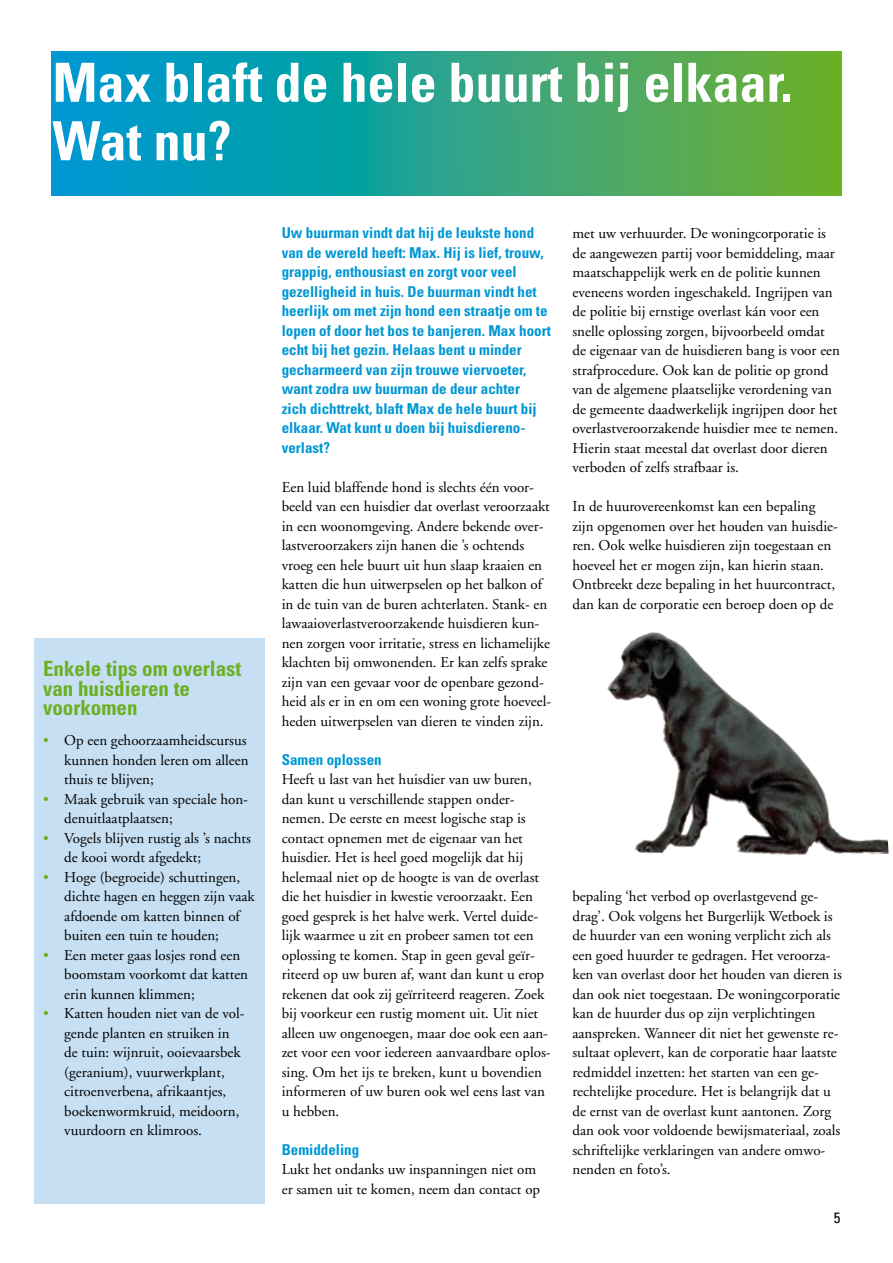
<style>
.page{position:relative;width:893px;height:1263px;background:#fff}
.page>*{position:absolute;margin:0;border:0;box-sizing:border-box;transform-origin:0 0}
.t1{font:700 condensed 54px/58.5px "Univers";color:#fff}
.t2{font:700 condensed 21px/19.5px "Univers";color:#6ab023}
.t3{font:15px/19.5px "Adobe Garamond";color:#000}
.t4{font:700 condensed 15px/19.5px "Univers";color:#0097d4}
.t5{font:condensed 15px "Univers";color:#000}
.s1{color:#6ab023}
</style>
<div class="page">
<svg style="left:51px;top:51px;width:791px;height:145px;background:#2aa388"></svg>
<img style="left:607px;top:632px;width:282px;height:223px">
<div style="left:35px;top:638px;width:230px;height:566px;background:#c6dff2"></div>
<h1 class="t1" style="left:53px;top:52px;width:742px">Max blaft de hele buurt bij elkaar.<br>Wat nu?</h1>
<h2 class="t2" style="left:43px;top:659px;width:200px">Enkele tips om overlast van huisdieren te voorkomen</h2>
<p class="t3" style="left:64px;top:731px;width:186px;text-indent:-21px"><span class="s1">•</span> Op een gehoorzaamheidscursus kunnen honden leren om alleen thuis te blijven;</p>
<p class="t3" style="left:64px;top:790px;width:185px;text-indent:-21px"><span class="s1">•</span> Maak gebruik van speciale hon&shy;denuitlaatplaatsen;</p>
<p class="t3" style="left:64px;top:829px;width:188px;text-indent:-21px"><span class="s1">•</span> Vogels blijven rustig als ’s nachts de kooi wordt afgedekt;</p>
<p class="t3" style="left:64px;top:868px;width:192px;text-indent:-21px"><span class="s1">•</span> Hoge (begroeide) schuttingen, dichte hagen en heggen zijn vaak afdoende om katten binnen of buiten een tuin te houden;</p>
<p class="t3" style="left:64px;top:946px;width:185px;text-indent:-21px"><span class="s1">•</span> Een meter gaas losjes rond een boomstam voorkomt dat katten erin kunnen klimmen;</p>
<p class="t3" style="left:64px;top:1004px;width:182px;text-indent:-21px"><span class="s1">•</span> Katten houden niet van de vol&shy;gende planten en struiken in de tuin: wijnruit, ooievaarsbek (geranium), vuurwerkplant, citroenverbena, afrikaantjes, boekenwormkruid, meidoorn, vuurdoorn en klimroos.</p>
<p class="t4" style="left:282px;top:223px;width:271px">Uw buurman vindt dat hij de leukste hond van de wereld heeft: Max. Hij is lief, trouw, grappig, enthousiast en zorgt voor veel gezelligheid in huis. De buurman vindt het heerlijk om met zijn hond een straatje om te lopen of door het bos te banjeren. Max hoort echt bij het gezin. Helaas bent u minder gecharmeerd van zijn trouwe viervoeter, want zodra uw buurman de deur achter<br>zich dichttrekt, blaft Max de hele buurt bij elkaar. Wat kunt u doen bij huisdiereno&shy;verlast?</p>
<p class="t3" style="left:282px;top:478px;width:271px">Een luid blaffende hond is slechts één voor&shy;beeld van een huisdier dat overlast veroorzaakt in een woonomgeving. Andere bekende over&shy;lastveroorzakers zijn hanen die ’s ochtends vroeg een hele buurt uit hun slaap kraaien en katten die hun uitwerpselen op het balkon of in de tuin van de buren achterlaten. Stank- en lawaaioverlastveroorzakende huisdieren kun&shy;nen zorgen voor irritatie, stress en lichamelijke klachten bij omwonenden. Er kan zelfs sprake zijn van een gevaar voor de openbare gezond&shy;heid als er in en om een woning grote hoeveel&shy;heden uitwerpselen van dieren te vinden zijn.</p>
<p class="t4" style="left:282px;top:749px;width:101px">Samen oplossen</p>
<p class="t3" style="left:282px;top:770px;width:270px">Heeft u last van het huisdier van uw buren, dan kunt u verschillende stappen onder&shy;nemen. De eerste en meest logische stap is contact opnemen met de eigenaar van het huisdier. Het is heel goed mogelijk dat hij helemaal niet op de hoogte is van de overlast die het huisdier in kwestie veroorzaakt. Een goed gesprek is het halve werk. Vertel duide&shy;lijk waarmee u zit en probeer samen tot een oplossing te komen. Stap in geen geval geïr&shy;riteerd op uw buren af, want dan kunt u erop rekenen dat ook zij geïrriteerd reageren. Zoek bij voorkeur een rustig moment uit. Uit niet alleen uw ongenoegen, maar doe ook een aan&shy;zet voor een voor iedereen aanvaardbare oplos&shy;sing. Om het ijs te breken, kunt u bovendien informeren of uw buren ook wel eens last van u hebben.</p>
<p class="t4" style="left:282px;top:1139px;width:79px">Bemiddeling</p>
<p class="t3" style="left:282px;top:1160px;width:260px">Lukt het ondanks uw inspanningen niet om er samen uit te komen, neem dan contact op</p>
<p class="t3" style="left:572px;top:224px;width:269px">met uw verhuurder. De woningcorporatie is de aangewezen partij voor bemiddeling, maar maatschappelijk werk en de politie kunnen eveneens worden ingeschakeld. Ingrijpen van de politie bij ernstige overlast kán voor een snelle oplossing zorgen, bijvoorbeeld omdat de eigenaar van de huisdieren bang is voor een strafprocedure. Ook kan de politie op grond van de algemene plaatselijke verordening van de gemeente daadwerkelijk ingrijpen door het overlastveroorzakende huisdier mee te nemen.<br>Hierin staat meestal dat overlast door dieren verboden of zelfs strafbaar is.</p>
<p class="t3" style="left:572px;top:497px;width:267px">In de huurovereenkomst kan een bepaling zijn opgenomen over het houden van huisdie&shy;ren. Ook welke huisdieren zijn toegestaan en hoeveel het er mogen zijn, kan hierin staan.<br>Ontbreekt deze bepaling in het huurcontract, dan kan de corporatie een beroep doen op de</p>
<p class="t3" style="left:572px;top:887px;width:271px">bepaling ‘het verbod op overlastgevend ge&shy;drag’. Ook volgens het Burgerlijk Wetboek is de huurder van een woning verplicht zich als een goed huurder te gedragen. Het veroorza&shy;ken van overlast door het houden van dieren is dan ook niet toegestaan. De woningcorporatie kan de huurder dus op zijn verplichtingen aanspreken. Wanneer dit niet het gewenste re&shy;sultaat oplevert, kan de corporatie haar laatste redmiddel inzetten: het starten van een ge&shy;rechtelijke procedure. Het is belangrijk dat u de ernst van de overlast kunt aantonen. Zorg dan ook voor voldoende bewijsmateriaal, zoals schriftelijke verklaringen van andere omwo&shy;nenden en foto’s.</p>
<p class="t5" style="left:834px;top:1208px;width:8px">5</p>
</div>
